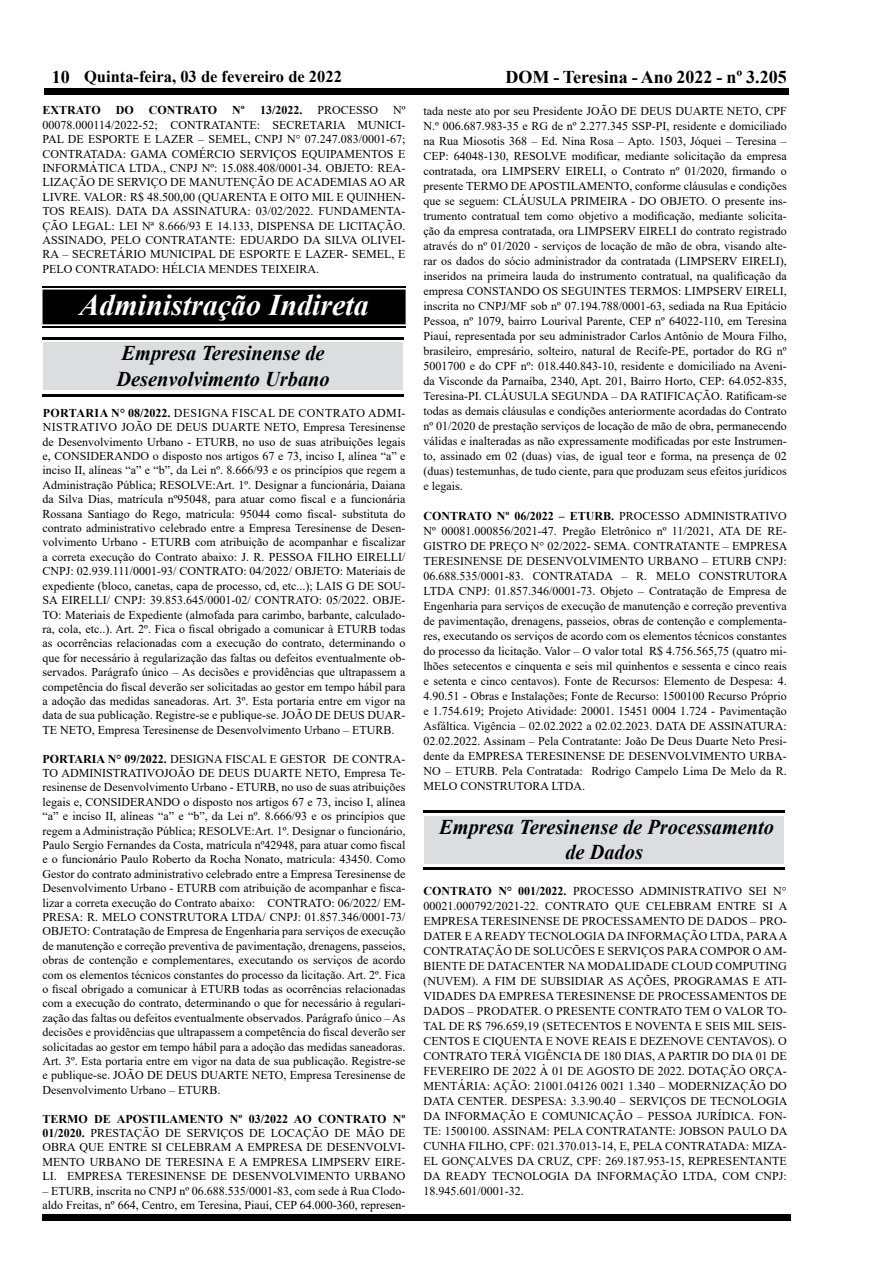
<style>
.page{position:relative;width:893px;height:1263px;background:#fff}
.page>*{position:absolute;margin:0;border:0;box-sizing:border-box;transform-origin:0 0}
.t1{font:italic 700 30px "Times New Roman";color:#fff}
.t2{font:italic 700 21px/25.2px "Times New Roman";color:#000}
.t3{font:700 18px "Times New Roman";color:#000}
.t4{font:700 16.5px "Times New Roman";color:#000}
.t5{font:12px/15px "Times New Roman";color:#000;text-align:justify}
.t6{font:700 12px "Times New Roman";color:#000}
.s1{font-size:18px}
.s2{font-weight:700}
</style>
<div class="page">
<div style="left:43px;top:1214px;width:748px;height:7px;background:#000"></div>
<div style="left:45px;top:88px;width:744px;height:7px;background:#000"></div>
<div style="left:43px;top:290px;width:363px;height:34px;background:#000"></div>
<hr style="left:43px;top:286px;width:363px;height:2px;background:#000">
<hr style="left:43px;top:326px;width:363px;height:2px;background:#000">
<div style="left:43px;top:343px;width:360px;height:47px;background:#dbdede"></div>
<hr style="left:43px;top:337px;width:361px;height:2px;background:#000">
<hr style="left:43px;top:394px;width:361px;height:2px;background:#000">
<div style="left:424px;top:816px;width:360px;height:47px;background:#dbdede"></div>
<hr style="left:424px;top:810px;width:361px;height:2px;background:#000">
<hr style="left:424px;top:867px;width:361px;height:3px;background:#000">
<h3 class="t4" style="left:52px;top:65px;width:292px"><span class="s1">10</span> Quinta-feira, 03 de fevereiro de 2022</h3>
<h3 class="t3" style="left:505px;top:64px;width:283px">DOM - Teresina - Ano 2022 - nº 3.205</h3>
<p class="t6" style="left:43px;top:102px;width:60px">EXTRATO</p>
<p class="t6" style="left:116px;top:102px;width:19px">DO</p>
<p class="t6" style="left:149px;top:102px;width:70px">CONTRATO</p>
<p class="t6" style="left:232px;top:102px;width:14px">Nº</p>
<p class="t6" style="left:260px;top:102px;width:44px">13/2022.</p>
<p class="t5" style="left:317px;top:103px;width:62px">PROCESSO</p>
<p class="t5" style="left:424px;top:103px;width:365px">tada neste ato por seu Presidente JOÃO DE DEUS DUARTE NETO, CPF N.º 006.687.983-35 e RG de nº 2.277.345 SSP-PI, residente e domiciliado na Rua Miosotis 368 – Ed. Nina Rosa – Apto. 1503, Jóquei – Teresina – CEP: 64048-130, RESOLVE modificar, mediante solicitação da empresa contratada, ora LIMPSERV EIRELI, o Contrato nº 01/2020, firmando o presente TERMO DE APOSTILAMENTO, conforme cláusulas e condições que se seguem: CLÁUSULA PRIMEIRA - DO OBJETO. O presente ins&shy;trumento contratual tem como objetivo a modificação, mediante solicita&shy;ção da empresa contratada, ora LIMPSERV EIRELI do contrato registrado através do nº 01/2020 - serviços de locação de mão de obra, visando alte&shy;rar os dados do sócio administrador da contratada (LIMPSERV EIRELI), inseridos na primeira lauda do instrumento contratual, na qualificação da empresa CONSTANDO OS SEGUINTES TERMOS: LIMPSERV EIRELI, inscrita no CNPJ/MF sob nº 07.194.788/0001-63, sediada na Rua Epitácio Pessoa, nº 1079, bairro Lourival Parente, CEP nº 64022-110, em Teresina Piauí, representada por seu administrador Carlos Antônio de Moura Filho, brasileiro, empresário, solteiro, natural de Recife-PE, portador do RG nº 5001700 e do CPF nº: 018.440.843-10, residente e domiciliado na Aveni&shy;da Visconde da Parnaíba, 2340, Apt. 201, Bairro Horto, CEP: 64.052-835, Teresina-PI. CLÁUSULA SEGUNDA – DA RATIFICAÇÃO. Ratificam-se todas as demais cláusulas e condições anteriormente acordadas do Contrato nº 01/2020 de prestação serviços de locação de mão de obra, permanecendo válidas e inalteradas as não expressamente modificadas por este Instrumen&shy;to, assinado em 02 (duas) vias, de igual teor e forma, na presença de 02 (duas) testemunhas, de tudo ciente, para que produzam seus efeitos jurídicos e legais.</p>
<p class="t5" style="left:424px;top:508px;width:365px"><span class="s2">CONTRATO Nº 06/2022 – ETURB.</span> PROCESSO ADMINISTRATIVO Nº 00081.000856/2021-47. Pregão Eletrônico nº 11/2021, ATA DE RE-GISTRO DE PREÇO N° 02/2022- SEMA. CONTRATANTE – EMPRESA TERESINENSE DE DESENVOLVIMENTO URBANO – ETURB CNPJ:<br>06.688.535/0001-83. CONTRATADA – R. MELO CONSTRUTORA LTDA CNPJ: 01.857.346/0001-73. Objeto – Contratação de Empresa de Engenharia para serviços de execução de manutenção e correção preventiva de pavimentação, drenagens, passeios, obras de contenção e complementa&shy;res, executando os serviços de acordo com os elementos técnicos constantes do processo da licitação. Valor – O valor total R$ 4.756.565,75 (quatro mi&shy;lhões setecentos e cinquenta e seis mil quinhentos e sessenta e cinco reais e setenta e cinco centavos). Fonte de Recursos: Elemento de Despesa: 4.<br>4.90.51 - Obras e Instalações; Fonte de Recurso: 1500100 Recurso Próprio e 1.754.619; Projeto Atividade: 20001. 15451 0004 1.724 - Pavimentação Asfáltica. Vigência – 02.02.2022 a 02.02.2023. DATA DE ASSINATURA:<br>02.02.2022. Assinam – Pela Contratante: João De Deus Duarte Neto Presi&shy;dente da EMPRESA TERESINENSE DE DESENVOLVIMENTO URBA-NO – ETURB. Pela Contratada: Rodrigo Campelo Lima De Melo da R.<br>MELO CONSTRUTORA LTDA.</p>
<p class="t5" style="left:43px;top:103px;width:365px;line-height:14.4px;text-indent:351px">Nº 00078.000114/2022-52; CONTRATANTE: SECRETARIA MUNICI-PAL DE ESPORTE E LAZER – SEMEL, CNPJ N° 07.247.083/0001-67; CONTRATADA: GAMA COMÉRCIO SERVIÇOS EQUIPAMENTOS E INFORMÁTICA LTDA., CNPJ Nº: 15.088.408/0001-34. OBJETO: REA-LIZAÇÃO DE SERVIÇO DE MANUTENÇÃO DE ACADEMIAS AO AR LIVRE. VALOR: R$ 48.500,00 (QUARENTA E OITO MIL E QUINHEN-TOS REAIS). DATA DA ASSINATURA: 03/02/2022. FUNDAMENTA-ÇÃO LEGAL: LEI Nª 8.666/93 E 14.133, DISPENSA DE LICITAÇÃO.<br>ASSINADO, PELO CONTRATANTE: EDUARDO DA SILVA OLIVEI-RA – SECRETÁRIO MUNICIPAL DE ESPORTE E LAZER- SEMEL, E PELO CONTRATADO: HÉLCIA MENDES TEIXEIRA.</p>
<h1 class="t1" style="left:79px;top:284px;width:291px">Administração Indireta</h1>
<h2 class="t2" style="left:116px;top:340px;width:215px">Empresa Teresinense de<br>Desenvolvimento Urbano</h2>
<p class="t5" style="left:43px;top:405px;width:365px;line-height:14.4px"><span class="s2">PORTARIA N° 08/2022.</span> DESIGNA FISCAL DE CONTRATO ADMI-NISTRATIVO JOÃO DE DEUS DUARTE NETO, Empresa Teresinense de Desenvolvimento Urbano - ETURB, no uso de suas atribuições legais e, CONSIDERANDO o disposto nos artigos 67 e 73, inciso I, alínea “a” e inciso II, alíneas “a” e “b”, da Lei nº. 8.666/93 e os princípios que regem a Administração Pública; RESOLVE:Art. 1º. Designar a funcionária, Daiana da Silva Dias, matrícula nº95048, para atuar como fiscal e a funcionária Rossana Santiago do Rego, matricula: 95044 como fiscal- substituta do contrato administrativo celebrado entre a Empresa Teresinense de Desen&shy;volvimento Urbano - ETURB com atribuição de acompanhar e fiscalizar a correta execução do Contrato abaixo: J. R. PESSOA FILHO EIRELLI/ CNPJ: 02.939.111/0001-93/ CONTRATO: 04/2022/ OBJETO: Materiais de expediente (bloco, canetas, capa de processo, cd, etc...); LAIS G DE SOU-SA EIRELLI/ CNPJ: 39.853.645/0001-02/ CONTRATO: 05/2022. OBJE-TO: Materiais de Expediente (almofada para carimbo, barbante, calculado&shy;ra, cola, etc..). Art. 2º. Fica o fiscal obrigado a comunicar à ETURB todas as ocorrências relacionadas com a execução do contrato, determinando o que for necessário à regularização das faltas ou defeitos eventualmente ob&shy;servados. Parágrafo único – As decisões e providências que ultrapassem a competência do fiscal deverão ser solicitadas ao gestor em tempo hábil para a adoção das medidas saneadoras. Art. 3º. Esta portaria entre em vigor na data de sua publicação. Registre-se e publique-se. JOÃO DE DEUS DUAR-TE NETO, Empresa Teresinense de Desenvolvimento Urbano – ETURB.</p>
<p class="t5" style="left:43px;top:751px;width:365px;line-height:14.4px"><span class="s2">PORTARIA N° 09/2022.</span> DESIGNA FISCAL E GESTOR DE CONTRA-TO ADMINISTRATIVOJOÃO DE DEUS DUARTE NETO, Empresa Te&shy;resinense de Desenvolvimento Urbano - ETURB, no uso de suas atribuições legais e, CONSIDERANDO o disposto nos artigos 67 e 73, inciso I, alínea “a” e inciso II, alíneas “a” e “b”, da Lei nº. 8.666/93 e os princípios que regem a Administração Pública; RESOLVE:Art. 1º. Designar o funcionário, Paulo Sergio Fernandes da Costa, matrícula nº42948, para atuar como fiscal e o funcionário Paulo Roberto da Rocha Nonato, matricula: 43450. Como Gestor do contrato administrativo celebrado entre a Empresa Teresinense de Desenvolvimento Urbano - ETURB com atribuição de acompanhar e fisca&shy;lizar a correta execução do Contrato abaixo: CONTRATO: 06/2022/ EM-PRESA: R. MELO CONSTRUTORA LTDA/ CNPJ: 01.857.346/0001-73/ OBJETO: Contratação de Empresa de Engenharia para serviços de execução de manutenção e correção preventiva de pavimentação, drenagens, passeios, obras de contenção e complementares, executando os serviços de acordo com os elementos técnicos constantes do processo da licitação. Art. 2º. Fica o fiscal obrigado a comunicar à ETURB todas as ocorrências relacionadas com a execução do contrato, determinando o que for necessário à regulari&shy;zação das faltas ou defeitos eventualmente observados. Parágrafo único – As decisões e providências que ultrapassem a competência do fiscal deverão ser solicitadas ao gestor em tempo hábil para a adoção das medidas saneadoras.<br>Art. 3º. Esta portaria entre em vigor na data de sua publicação. Registre-se e publique-se. JOÃO DE DEUS DUARTE NETO, Empresa Teresinense de Desenvolvimento Urbano – ETURB.</p>
<p class="t5" style="left:43px;top:1111px;width:365px;line-height:14.4px"><span class="s2">TERMO DE APOSTILAMENTO Nº 03/2022 AO CONTRATO Nº 01/2020.</span> PRESTAÇÃO DE SERVIÇOS DE LOCAÇÃO DE MÃO DE OBRA QUE ENTRE SI CELEBRAM A EMPRESA DE DESENVOLVI-MENTO URBANO DE TERESINA E A EMPRESA LIMPSERV EIRE-LI. EMPRESA TERESINENSE DE DESENVOLVIMENTO URBANO</p>
<p class="t5" style="left:43px;top:1183px;width:365px;line-height:14.4px">– ETURB, inscrita no CNPJ nº 06.688.535/0001-83, com sede à Rua Clodo&shy;aldo Freitas, nº 664, Centro, em Teresina, Piauí, CEP 64.000-360, represen-</p>
<h2 class="t2" style="left:439px;top:813px;width:336px;text-align:center">Empresa Teresinense de Processamento de Dados</h2>
<p class="t5" style="left:424px;top:883px;width:365px"><span class="s2">CONTRATO N° 001/2022.</span> PROCESSO ADMINISTRATIVO SEI N° 00021.000792/2021-22. CONTRATO QUE CELEBRAM ENTRE SI A EMPRESA TERESINENSE DE PROCESSAMENTO DE DADOS – PRO-DATER E A READY TECNOLOGIA DA INFORMAÇÃO LTDA, PARA A CONTRATAÇÃO DE SOLUCÕES E SERVIÇOS PARA COMPOR O AM-BIENTE DE DATACENTER NA MODALIDADE CLOUD COMPUTING (NUVEM). A FIM DE SUBSIDIAR AS AÇÕES, PROGRAMAS E ATI-VIDADES DA EMPRESA TERESINENSE DE PROCESSAMENTOS DE DADOS – PRODATER. O PRESENTE CONTRATO TEM O VALOR TO-TAL DE R$ 796.659,19 (SETECENTOS E NOVENTA E SEIS MIL SEIS-CENTOS E CIQUENTA E NOVE REAIS E DEZENOVE CENTAVOS). O CONTRATO TERÁ VIGÊNCIA DE 180 DIAS, A PARTIR DO DIA 01 DE FEVEREIRO DE 2022 À 01 DE AGOSTO DE 2022. DOTAÇÃO ORÇA-MENTÁRIA: AÇÃO: 21001.04126 0021 1.340 – MODERNIZAÇÃO DO DATA CENTER. DESPESA: 3.3.90.40 – SERVIÇOS DE TECNOLOGIA DA INFORMAÇÃO E COMUNICAÇÃO – PESSOA JURÍDICA. FON-TE: 1500100. ASSINAM: PELA CONTRATANTE: JOBSON PAULO DA CUNHA FILHO, CPF: 021.370.013-14, E, PELA CONTRATADA: MIZA-EL GONÇALVES DA CRUZ, CPF: 269.187.953-15, REPRESENTANTE DA READY TECNOLOGIA DA INFORMAÇÃO LTDA, COM CNPJ:<br>18.945.601/0001-32.</p>
</div>
